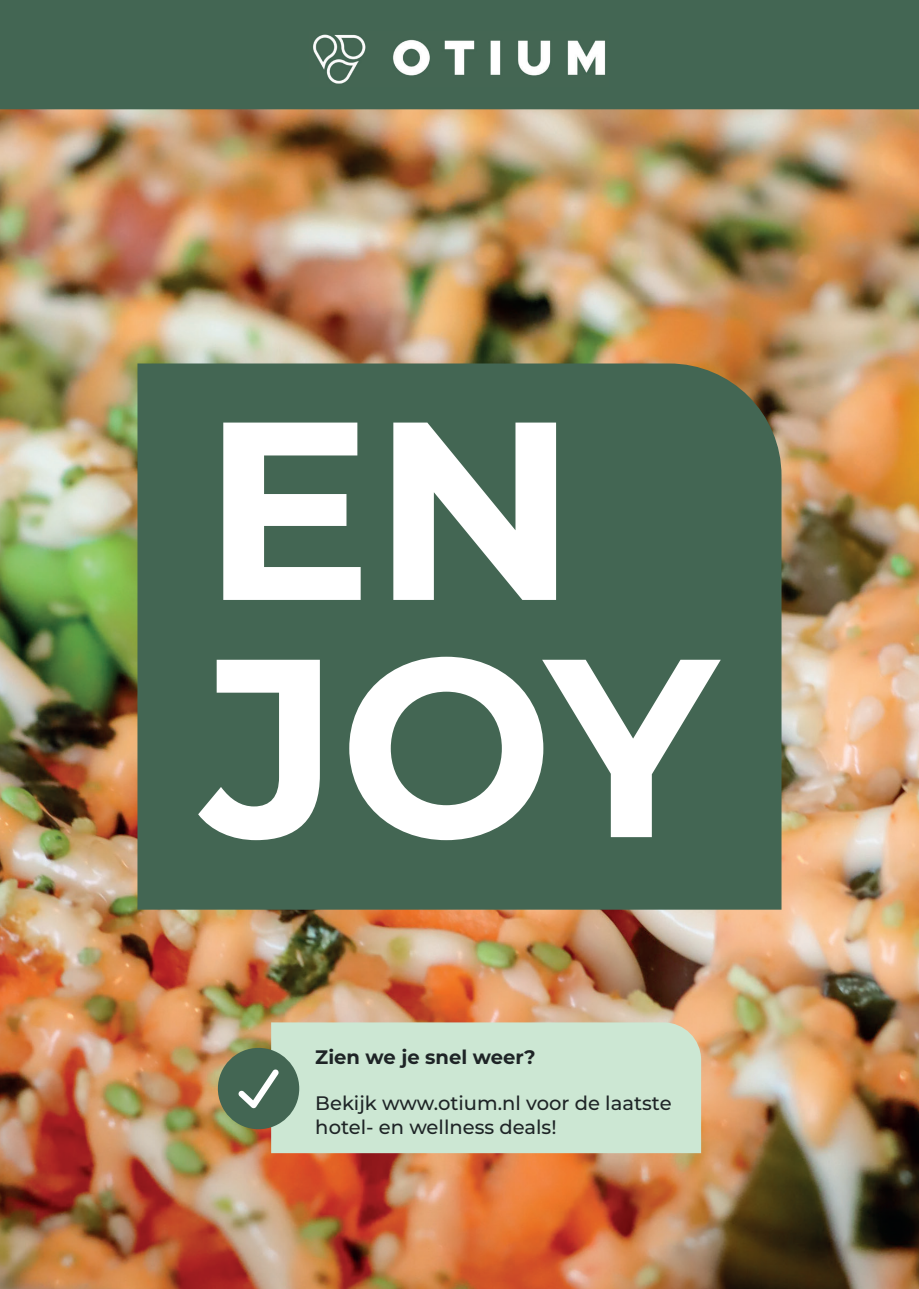
<style>
.page{position:relative;width:919px;height:1289px;background:#fff}
.page>*{position:absolute;margin:0;border:0;box-sizing:border-box;transform-origin:0 0}
.t1{font:700 253.35px/237px "Montserrat";color:#fff}
.t2{font:500 19.5px/23.4px "Montserrat";color:#1e2426}
.t3{font:700 19.5px "Montserrat";color:#1e2426}
</style>
<div class="page">
<img style="left:0;top:109px;width:918px;height:1179px">
<div style="left:271px;top:1022px;width:430px;height:131px;background:#cce7d3"></div>
<div style="left:218px;top:1047px;width:81px;height:82px;background:#436653;border-radius:50%"></div>
<svg style="left:238px;top:1069px;width:41px;height:39px"></svg>
<div style="left:137px;top:363px;width:644px;height:546px;background:#436653"></div>
<div style="left:0;top:0;width:918px;height:109px;background:#436653"></div>
<img style="left:310px;top:31px;width:299px;height:55px">
<h1 class="t1" style="left:202px;top:379px;width:516px">EN<br>JOY</h1>
<p class="t3" style="left:315px;top:1042px;width:222px">Zien we je snel weer?</p>
<p class="t2" style="left:315px;top:1091px;width:358px">Bekijk www.otium.nl voor de laatste hotel- en wellness deals!</p>
</div>
